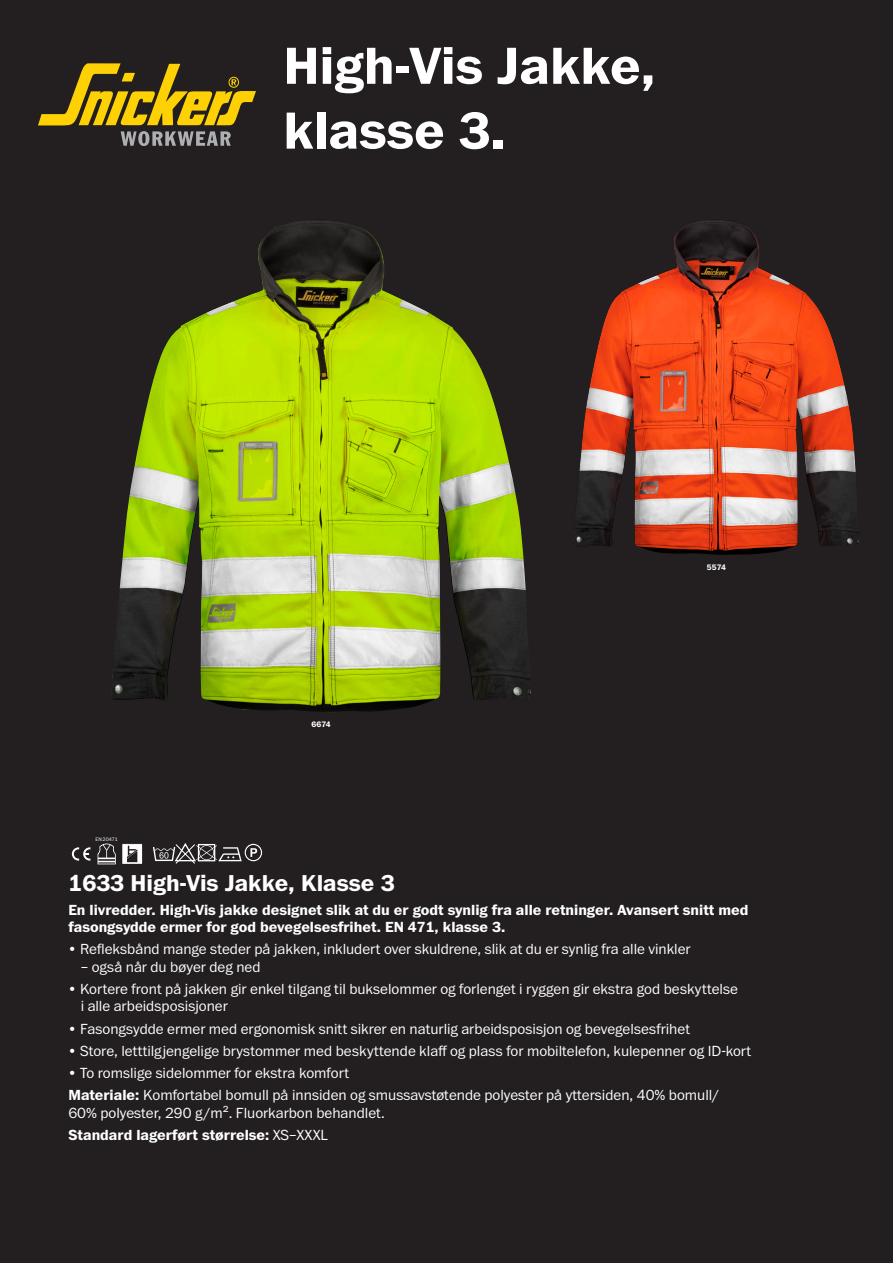
<style>
.page{position:relative;width:893px;height:1263px;background:#fff}
.page>*{position:absolute;margin:0;border:0;box-sizing:border-box;transform-origin:0 0}
.t1{font:700 54px/64.8px "Franklin ITC Pro";color:#fff}
.t2{font:700 23.85px "Franklin ITC Pro";color:#fff}
.t3{font:300 15.15px/22.2px "Franklin ITC Pro";color:#fff}
.t4{font:700 15.15px/17.4px "Franklin ITC Pro";color:#fff}
.t5{font:700 8.25px "Franklin ITC Pro";color:#fff}
.t6{font:300 5.25px "Franklin ITC Pro";letter-spacing:.01em;color:#fff}
.s1{font-weight:700}
</style>
<div class="page">
<div style="left:1px;top:1px;width:891px;height:1261px;background:#231f20"></div>
<svg style="left:38px;top:63px;width:218px;height:83px"></svg>
<img style="left:112px;top:220px;width:419px;height:492px">
<img style="left:573px;top:220px;width:286px;height:335px">
<svg style="left:72px;top:847px;width:18px;height:13px"></svg>
<svg style="left:98px;top:843px;width:18px;height:21px"></svg>
<div style="left:122px;top:843px;width:21px;height:21px;background:#fff"></div>
<svg style="left:127px;top:845px;width:10px;height:17px"></svg>
<div style="left:122px;top:843px;width:21px;height:21px;border:1px solid #231f20"></div>
<svg style="left:153px;top:843px;width:109px;height:21px"></svg>
<h1 class="t1" style="left:283px;top:35px;width:374px">High-Vis Jakke, klasse 3.</h1>
<p class="t5" style="left:311px;top:719px;width:21px">6674</p>
<p class="t5" style="left:707px;top:562px;width:21px">5574</p>
<p class="t6" style="left:96px;top:836px;width:24px">EN20471</p>
<h2 class="t2" style="left:68px;top:869px;width:328px">1633 High-Vis Jakke, Klasse 3</h2>
<p class="t4" style="left:68px;top:901px;width:681px">En livredder. High-Vis jakke designet slik at du er godt synlig fra alle retninger. Avansert snitt med fasongsydde ermer for god bevegelsesfrihet. EN 471, klasse 3.</p>
<p class="t3" style="left:68px;top:938px;width:624px">• Refleksbånd mange steder på jakken, inkludert over skuldrene, slik at du er synlig fra alle vinkler</p>
<p class="t3" style="left:81px;top:956px;width:181px">– også når du bøyer deg ned</p>
<p class="t3" style="left:81px;top:980px;width:659px;line-height:17.4px;text-indent:-12px">• Kortere front på jakken gir enkel tilgang til bukselommer og forlenget i ryggen gir ekstra god beskyttelse i alle arbeidsposisjoner</p>
<p class="t3" style="left:68px;top:1018px;width:623px">• Fasongsydde ermer med ergonomisk snitt sikrer en naturlig arbeidsposisjon og bevegelsesfrihet</p>
<p class="t3" style="left:68px;top:1040px;width:684px">• Store, letttilgjengelige brystommer med beskyttende klaff og plass for mobiltelefon, kulepenner og ID-kort</p>
<p class="t3" style="left:68px;top:1062px;width:652px">• To romslige sidelommer for ekstra komfort<br><span class="s1">Materiale:</span> Komfortabel bomull på innsiden og smussavstøtende polyester på yttersiden, 40% bomull/</p>
<p class="t3" style="left:68px;top:1102px;width:318px">60% polyester, 290 g/m². Fluorkarbon behandlet.<br><span class="s1">Standard lagerført størrelse:</span> XS–XXXL</p>
</div>
